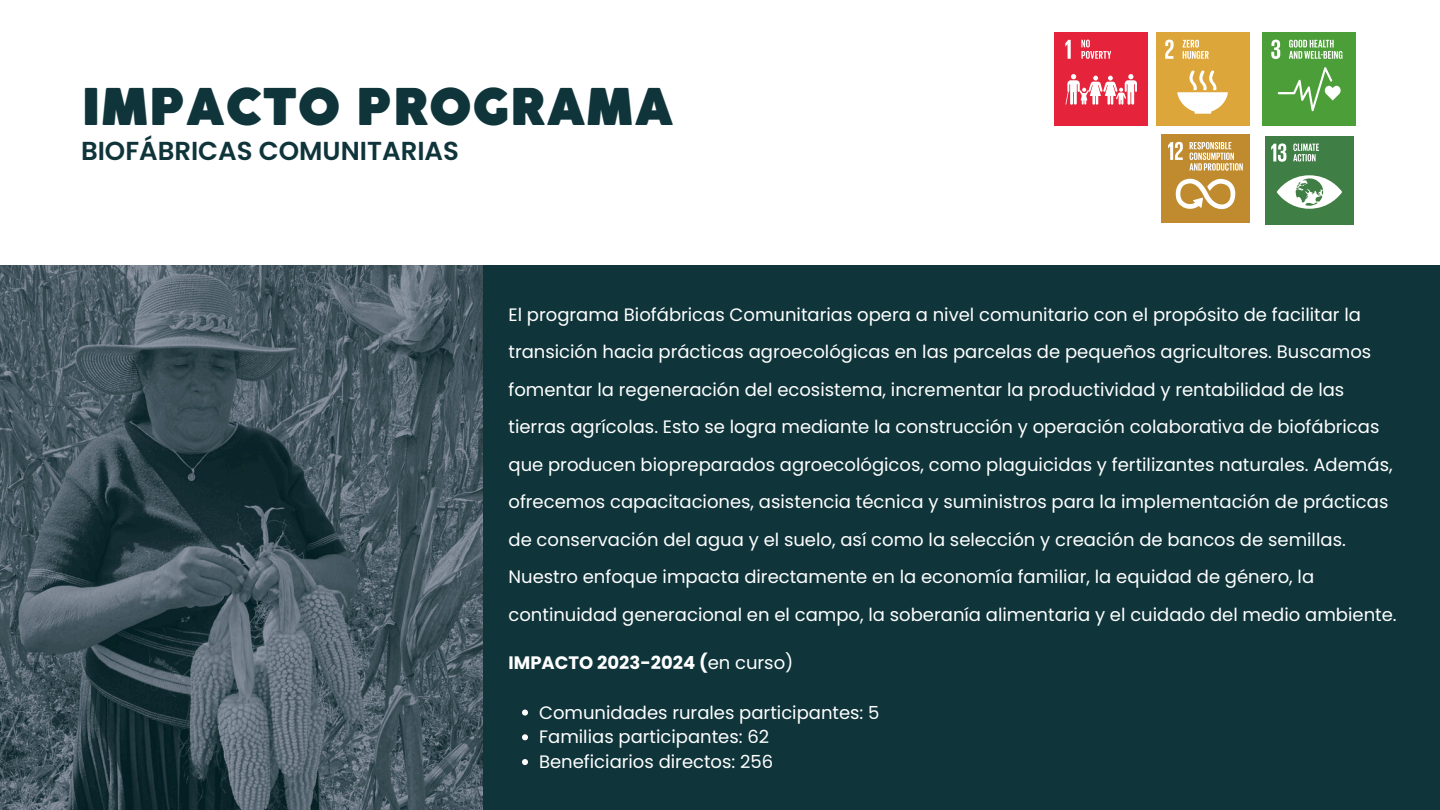
<style>
.page{position:relative;width:1440px;height:810px;background:#fff}
.page>*{position:absolute;margin:0;border:0;box-sizing:border-box;transform-origin:0 0}
.t1{font:900 50px "Coco Gothic";color:#0f353b}
.t2{font:600 26px "Poppins";color:#0f353b}
.t3{font:18px/37.5px "Poppins";color:#fff}
.t4{font:700 18px "Poppins";color:#fff}
.s1{font-weight:400}
</style>
<div class="page">
<div style="left:0;top:266px;width:1440px;height:544px;background:#0f353b"></div>
<img style="left:0;top:266px;width:482px;height:544px">
<svg style="left:522px;top:710px;width:6px;height:6px"></svg>
<svg style="left:522px;top:734px;width:6px;height:6px"></svg>
<svg style="left:522px;top:759px;width:6px;height:6px"></svg>
<div style="left:1054px;top:32px;width:94px;height:94px;background:#e5243b"></div>
<svg style="left:1065px;top:40px;width:72px;height:65px"></svg>
<div style="left:1156px;top:32px;width:94px;height:94px;background:#dda63a"></div>
<svg style="left:1165px;top:40px;width:9px;height:19px"></svg>
<svg style="left:1177px;top:70px;width:51px;height:44px"></svg>
<svg style="left:1183px;top:40px;width:26px;height:19px"></svg>
<div style="left:1262px;top:32px;width:94px;height:94px;background:#4c9f38"></div>
<svg style="left:1271px;top:40px;width:9px;height:19px"></svg>
<svg style="left:1278px;top:67px;width:63px;height:44px"></svg>
<svg style="left:1289px;top:40px;width:53px;height:19px"></svg>
<div style="left:1265px;top:136px;width:89px;height:89px;background:#3f7e44"></div>
<svg style="left:1271px;top:143px;width:71px;height:66px"></svg>
<div style="left:1161px;top:135px;width:89px;height:88px;background:#bf8b2e"></div>
<svg style="left:1168px;top:142px;width:75px;height:67px"></svg>
<h1 class="t1" style="left:81px;top:88px;width:595px">IMPACTO PROGRAMA</h1>
<h2 class="t2" style="left:81px;top:133px;width:380px">BIOFÁBRICAS COMUNITARIAS</h2>
<p class="t3" style="left:509px;top:296px;width:890px">El programa Biofábricas Comunitarias opera a nivel comunitario con el propósito de facilitar la transición hacia prácticas agroecológicas en las parcelas de pequeños agricultores. Buscamos fomentar la regeneración del ecosistema, incrementar la productividad y rentabilidad de las tierras agrícolas. Esto se logra mediante la construcción y operación colaborativa de biofábricas que producen biopreparados agroecológicos, como plaguicidas y fertilizantes naturales. Además, ofrecemos capacitaciones, asistencia técnica y suministros para la implementación de prácticas de conservación del agua y el suelo, así como la selección y creación de bancos de semillas.<br>Nuestro enfoque impacta directamente en la economía familiar, la equidad de género, la continuidad generacional en el campo, la soberanía alimentaria y el cuidado del medio ambiente.</p>
<p class="t4" style="left:509px;top:650px;width:286px">IMPACTO 2023-2024 (<span class="s1">en curso)</span></p>
<p class="t3" style="left:539px;top:694px;width:342px">Comunidades rurales participantes: 5</p>
<p class="t3" style="left:539px;top:718px;width:232px">Familias participantes: 62</p>
<p class="t3" style="left:539px;top:743px;width:236px">Beneficiarios directos: 256</p>
</div>
